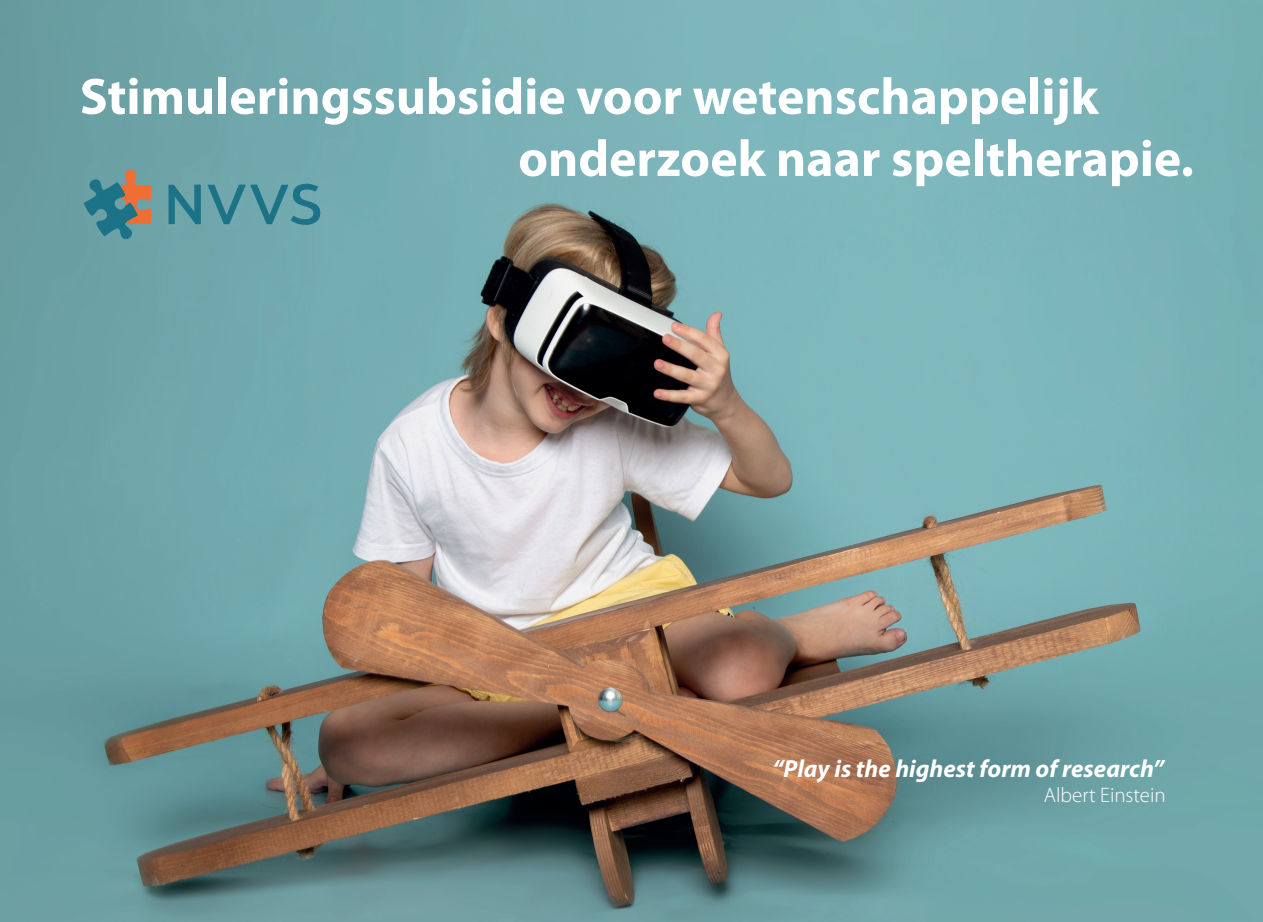
<style>
.page{position:relative;width:1263px;height:922px;background:#fff}
.page>*{position:absolute;margin:0;border:0;box-sizing:border-box;transform-origin:0 0}
.t1{font:700 51.6px/61.9px "Myriad Pro";color:#fff}
.t2{font:italic 700 24.75px "Myriad Pro";color:#fff}
.t3{font:300 21px "Myriad Pro";color:#fff}
</style>
<div class="page">
<img style="left:0;top:0;width:1263px;height:921px">
<svg style="left:83px;top:170px;width:70px;height:69px;background:#698886"></svg>
<svg style="left:169px;top:185px;width:32px;height:39px"></svg>
<svg style="left:207px;top:183px;width:115px;height:43px;background:#5697a1"></svg>
<p class="t1" style="left:518px;top:64px;width:677px;text-indent:-438px">Stimuleringssubsidie voor wetenschappelijk onderzoek naar speltherapie.</p>
<p class="t2" style="left:772px;top:752px;width:393px">“Play is the highest form of research”</p>
<p class="t3" style="left:1044px;top:782px;width:123px">Albert Einstein</p>
</div>
